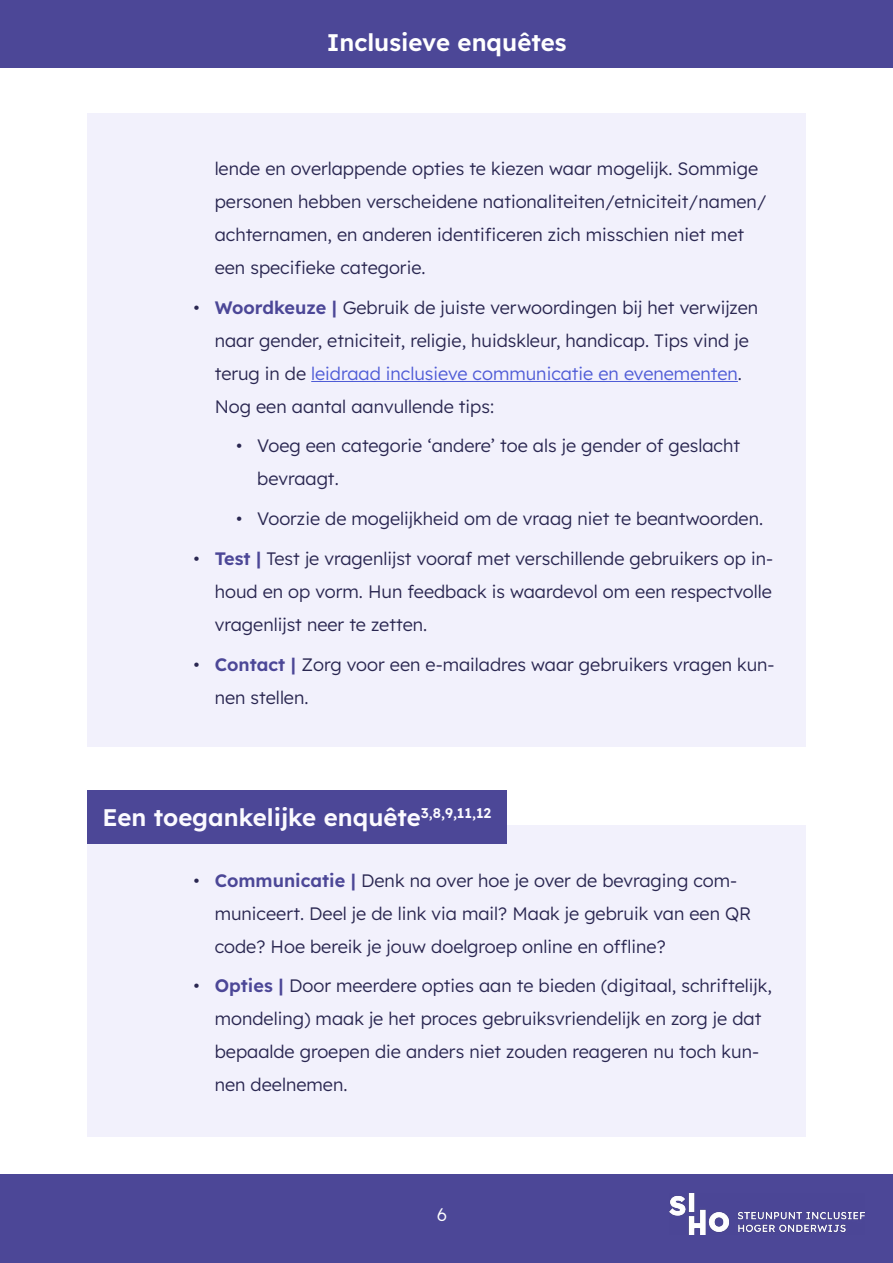
<style>
.page{position:relative;width:893px;height:1263px;background:#fff}
.page>*{position:absolute;margin:0;border:0;box-sizing:border-box;transform-origin:0 0}
.t1{font:600 24px "Lexend";color:#fbfaff}
.Koptekst_pagina_fiche{font:600 24px "Lexend";color:#fff}
.lijst{font:300 18px/33px "Lexend";color:#2a2751}
.sublijst{font:300 18px/33px "Lexend";color:#2a2751}
.t2{font:300 18px "Lexend";color:#fff}
.s1{font-weight:600;color:#4c4797}
.s2{color:#4f5cd6}
</style>
<div class="page">
<div style="left:0;top:0;width:893px;height:67px;background:#4c4797"></div>
<div style="left:0;top:1174px;width:893px;height:89px;background:#4c4797"></div>
<img style="left:670px;top:1193px;width:194px;height:41px">
<div style="left:87px;top:113px;width:719px;height:634px;background:#f2f1fc"></div>
<hr style="left:311px;top:381px;width:427px;height:1px;background:#4f5cd6">
<div style="left:87px;top:825px;width:719px;height:311px;background:#f2f1fc"></div>
<div style="left:87px;top:791px;width:420px;height:53px;background:#4c4797"></div>
<p class="Koptekst_pagina_fiche" style="left:327px;top:24px;width:241px">Inclusieve enquêtes</p>
<p class="lijst" style="left:215px;top:151px;width:554px">lende en overlappende opties te kiezen waar mogelijk. Sommige personen hebben verscheidene nationaliteiten/etniciteit/namen/ achternamen, en anderen identificeren zich misschien niet met een specifieke categorie.</p>
<p class="lijst" style="left:215px;top:290px;width:545px;text-indent:-21px">• <span class="s1">Woordkeuze |</span> Gebruik de juiste verwoordingen bij het verwijzen naar gender, etniciteit, religie, huidskleur, handicap. Tips vind je terug in de <span class="s2">leidraad inclusieve communicatie en evenementen</span>.<br>Nog een aantal aanvullende tips:</p>
<p class="sublijst" style="left:257px;top:428px;width:484px;text-indent:-21px">• Voeg een categorie ‘andere’ toe als je gender of geslacht bevraagt.</p>
<p class="sublijst" style="left:236px;top:501px;width:529px">• Voorzie de mogelijkheid om de vraag niet te beantwoorden.</p>
<p class="lijst" style="left:215px;top:541px;width:560px;text-align:justify;text-indent:-21px">• <span class="s1">Test |</span> Test je vragenlijst vooraf met verschillende gebruikers op in&shy;houd en op vorm. Hun feedback is waardevol om een respectvolle vragenlijst neer te zetten.</p>
<p class="lijst" style="left:215px;top:647px;width:561px;text-indent:-21px">• <span class="s1">Contact |</span> Zorg voor een e-mailadres waar gebruikers vragen kun&shy;nen stellen.</p>
<h2 class="t1" style="left:102px;top:798px;width:390px">Een toegankelijke enquête<sup>3,8,9,11,12</sup></h2>
<p class="lijst" style="left:215px;top:862px;width:538px;text-indent:-21px">• <span class="s1">Communicatie |</span> Denk na over hoe je over de bevraging com&shy;municeert. Deel je de link via mail? Maak je gebruik van een QR code? Hoe bereik je jouw doelgroep online en offline?</p>
<p class="lijst" style="left:215px;top:968px;width:559px;text-indent:-21px">• <span class="s1">Opties |</span> Door meerdere opties aan te bieden (digitaal, schriftelijk, mondeling) maak je het proces gebruiksvriendelijk en zorg je dat bepaalde groepen die anders niet zouden reageren nu toch kun&shy;nen deelnemen.</p>
<p class="t2" style="left:437px;top:1202px;width:12px">6</p>
</div>
